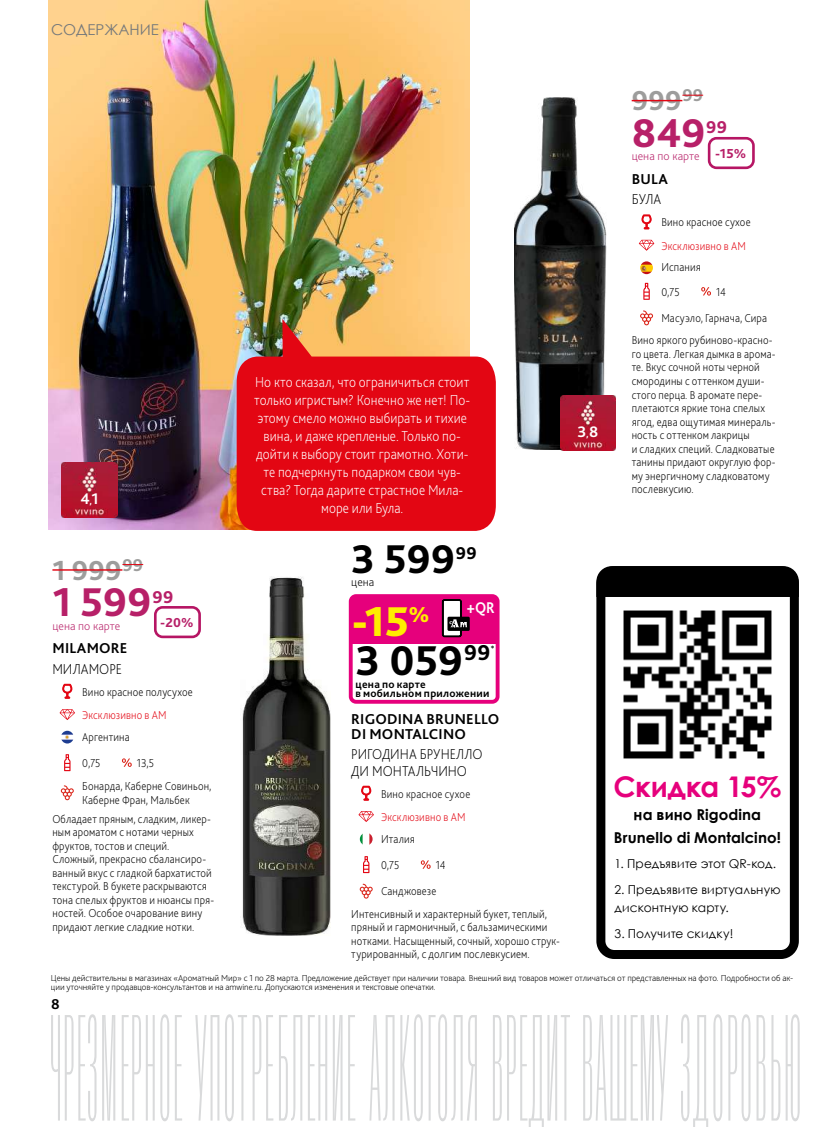
<style>
.page{position:relative;width:838px;height:1127px;background:#fff}
.page>*{position:absolute;margin:0;border:0;box-sizing:border-box;transform-origin:0 0}
.t1{font:800 43.5px "Bliss Pro";color:#000}
.t2{font:800 43.5px "Bliss Pro";color:#ffed00}
.t3{font:800 42px "Bliss Pro";letter-spacing:.005em;color:#b72068}
.t4{font:800 42px "Bliss Pro";color:#000}
.t5{font:800 28.8px "Bliss Pro";letter-spacing:.01em;color:#9d9d9c}
.t6{font:700 28.5px "Century Gothic";letter-spacing:-.015em;color:#e6007c}
.t7{font:800 18px "Bliss Pro";color:#b72068}
.t8{font:800 18px "Bliss Pro";color:#000}
.t9{font:700 16.2px "Bliss Pro";color:#fff;scale:.9 1}
.t10{font:700 16.05px "Bliss Pro";color:#fff}
.t11{font:200 15px/18px "Bliss Pro";letter-spacing:.005em;color:#fff;text-align:center;scale:.9 1}
.t12{font:700 15px/15px "Bliss Pro";letter-spacing:.015em;color:#000}
.t13{font:200 15px/16.5px "Bliss Pro";letter-spacing:-.005em;color:#000;scale:.9 1}
.t14{font:700 15px/23px "Century Gothic";letter-spacing:.005em;color:#000;text-align:center}
.t15{font:15px "Century Gothic";color:#76797b}
.t16{font:800 13.65px "Bliss Pro";color:#b72068}
.t17{font:12.15px/17.9px "Century Gothic";letter-spacing:.015em;color:#000}
.t18{font:12.15px "Century Gothic";letter-spacing:-.005em;color:#000}
.t19{font:200 12px/13.5px "Bliss Pro";letter-spacing:.015em;color:#000;scale:.9 1}
.t20{font:200 12px "Bliss Pro";letter-spacing:.015em;color:#e30613;scale:.9 1}
.t21{font:200 12px "Bliss Pro";color:#b72068}
.t22{font:200 12px "Bliss Pro";letter-spacing:.015em;color:#000}
.t23{font:700 11.25px/9.1px "Bliss Pro";letter-spacing:.025em;color:#000}
.t24{font:200 9px/9px "Bliss Pro";letter-spacing:-.01em;color:#000}
.t25{font:800 7.5px "Bliss Pro";color:#000}
.s1{font-size:10.05px}
</style>
<div class="page">
<img style="left:49px;top:0;width:420px;height:529px">
<svg style="left:237px;top:319px;width:259px;height:212px;background:#e22525"></svg>
<hr style="left:52px;top:569px;width:70px;height:2px;background:#e30613">
<svg style="left:122px;top:564px;width:21px;height:1px"></svg>
<svg style="left:62px;top:684px;width:10px;height:15px"></svg>
<svg style="left:60px;top:709px;width:15px;height:11px"></svg>
<svg style="left:61px;top:731px;width:13px;height:12px"></svg>
<svg style="left:64px;top:754px;width:7px;height:17px"></svg>
<svg style="left:122px;top:758px;width:10px;height:9px"></svg>
<svg style="left:61px;top:785px;width:13px;height:15px"></svg>
<img style="left:514px;top:97px;width:92px;height:353px">
<hr style="left:631px;top:100px;width:51px;height:1px;background:#e30613">
<svg style="left:682px;top:95px;width:21px;height:1px"></svg>
<svg style="left:641px;top:215px;width:10px;height:14px"></svg>
<svg style="left:639px;top:240px;width:15px;height:11px"></svg>
<svg style="left:640px;top:261px;width:13px;height:13px"></svg>
<svg style="left:643px;top:283px;width:7px;height:17px"></svg>
<svg style="left:701px;top:287px;width:10px;height:9px"></svg>
<svg style="left:640px;top:310px;width:13px;height:15px"></svg>
<div style="left:596px;top:566px;width:203px;height:393px;border:9px solid #000;border-radius:14px"></div>
<div style="left:596px;top:566px;width:203px;height:31px;background:#000"></div>
<img style="left:623px;top:610px;width:149px;height:149px">
<img style="left:242px;top:576px;width:89px;height:359px">
<svg style="left:361px;top:786px;width:10px;height:14px"></svg>
<svg style="left:358px;top:811px;width:16px;height:11px"></svg>
<svg style="left:360px;top:833px;width:12px;height:12px"></svg>
<svg style="left:363px;top:856px;width:6px;height:17px"></svg>
<svg style="left:421px;top:860px;width:9px;height:9px"></svg>
<svg style="left:360px;top:884px;width:13px;height:14px"></svg>
<img style="left:62px;top:462px;width:55px;height:56px">
<img style="left:560px;top:395px;width:55px;height:56px">
<svg style="left:51px;top:1014px;width:45px;height:107px"></svg>
<svg style="left:102px;top:1015px;width:13px;height:105px"></svg>
<svg style="left:122px;top:1014px;width:47px;height:107px"></svg>
<svg style="left:175px;top:1015px;width:7px;height:105px"></svg>
<svg style="left:195px;top:1015px;width:24px;height:105px"></svg>
<svg style="left:225px;top:1014px;width:48px;height:107px"></svg>
<svg style="left:279px;top:1015px;width:23px;height:105px"></svg>
<svg style="left:308px;top:1015px;width:19px;height:105px"></svg>
<svg style="left:333px;top:1015px;width:9px;height:105px"></svg>
<svg style="left:348px;top:1015px;width:7px;height:105px"></svg>
<svg style="left:369px;top:1015px;width:25px;height:105px"></svg>
<svg style="left:400px;top:1014px;width:77px;height:107px"></svg>
<svg style="left:756px;top:1015px;width:9px;height:105px"></svg>
<svg style="left:493px;top:1015px;width:77px;height:112px"></svg>
<svg style="left:583px;top:1015px;width:85px;height:105px"></svg>
<svg style="left:681px;top:1014px;width:41px;height:113px"></svg>
<svg style="left:728px;top:1014px;width:22px;height:107px"></svg>
<svg style="left:771px;top:1014px;width:28px;height:107px"></svg>
<div style="left:708px;top:137px;width:46px;height:32px;border:3px solid #b61664;border-radius:7px"></div>
<div style="left:154px;top:606px;width:47px;height:32px;border:3px solid #b61664;border-radius:7px"></div>
<div style="left:349px;top:594px;width:150px;height:110px;border:4px solid #e6007c;border-radius:5px"></div>
<div style="left:350px;top:598px;width:146px;height:45px;background:#e6007c"></div>
<div style="left:447px;top:617px;width:23px;height:14px;background:#000"></div>
<svg style="left:441px;top:599px;width:26px;height:39px"></svg>
<p class="t15" style="left:51px;top:19px;width:109px">СОДЕРЖАНИЕ</p>
<h3 class="t10" style="left:81px;top:489px;width:20px">4<span class="s1">,</span>1</h3>
<h3 class="t5" style="left:52px;top:552px;width:92px">1 999<sup>99</sup></h3>
<h2 class="t3" style="left:52px;top:576px;width:101px">1 599</h2>
<h3 class="t7" style="left:152px;top:586px;width:22px">99</h3>
<p class="t21" style="left:52px;top:618px;width:69px">цена по карте</p>
<p class="t12" style="left:52px;top:640px;width:76px">MILAMORE</p>
<p class="t13" style="left:52px;top:660px;width:79px">МИЛАМОРЕ</p>
<p class="t19" style="left:82px;top:684px;width:124px">Вино красное полусухое</p>
<p class="t20" style="left:82px;top:707px;width:95px">Эксклюзивно в АМ</p>
<p class="t19" style="left:82px;top:724px;width:54px;line-height:25.5px">Аргентина<br>0,75</p>
<p class="t16" style="left:160px;top:614px;width:35px">-20%</p>
<p class="t19" style="left:82px;top:751px;width:145px;line-height:23.4px;text-align:center">13,5<br>Бонарда, Каберне Совиньон,</p>
<p class="t19" style="left:52px;top:790px;width:178px;line-height:19.2px;text-indent:30px">Каберне Фран, Мальбек<br>Обладает пряным, сладким, ликер-</p>
<p class="t19" style="left:52px;top:825px;width:181px">ным ароматом с нотами черных фруктов, тостов и специй.<br>Сложный, прекрасно сбалансиро&shy;ванный вкус с гладкой бархатистой текстурой. В букете раскрываются тона спелых фруктов и нюансы пря&shy;ностей. Особое очарование вину придают легкие сладкие нотки.</p>
<p class="t11" style="left:254px;top:372px;width:241px">Но кто сказал, что ограничиться стоит только игристым? Конечно же нет! По&shy;этому смело можно выбирать и тихие вина, и даже крепленые. Только по&shy;дойти к выбору стоит грамотно. Хоти&shy;те подчеркнуть подарком свои чув&shy;ства? Тогда дарите страстное Мила&shy;море или Була.</p>
<h2 class="t4" style="left:351px;top:533px;width:105px">3 599</h2>
<h3 class="t8" style="left:456px;top:542px;width:22px">99</h3>
<p class="t22" style="left:351px;top:575px;width:25px">цена</p>
<h3 class="t9" style="left:467px;top:597px;width:33px">+QR</h3>
<h1 class="t2" style="left:352px;top:594px;width:79px">-15<sup>%</sup></h1>
<h1 class="t1" style="left:355px;top:634px;width:136px">3 059<sup>99</sup></h1>
<p class="t25" style="left:491px;top:644px;width:5px">*</p>
<p class="t23" style="left:355px;top:679px;width:136px">цена по карте<br>в мобильном приложении</p>
<p class="t12" style="left:351px;top:711px;width:149px">RIGODINA BRUNELLO<br>DI MONTALCINO</p>
<p class="t13" style="left:351px;top:746px;width:147px">РИГОДИНА БРУНЕЛЛО<br>ДИ МОНТАЛЬЧИНО</p>
<p class="t19" style="left:381px;top:786px;width:101px">Вино красное сухое</p>
<p class="t20" style="left:381px;top:809px;width:95px">Эксклюзивно в АМ</p>
<p class="t19" style="left:381px;top:826px;width:39px;line-height:25.5px">Италия<br>0,75</p>
<p class="t19" style="left:436px;top:858px;width:12px">14</p>
<p class="t19" style="left:351px;top:880px;width:219px;line-height:22.4px;text-indent:30px">Санджовезе<br>Интенсивный и характерный букет, теплый,</p>
<p class="t19" style="left:351px;top:920px;width:233px">пряный и гармоничный, с бальзамическими нотками. Насыщенный, сочный, хорошо струк&shy;турированный, с долгим послевкусием.</p>
<h3 class="t10" style="left:577px;top:421px;width:22px">3<span class="s1">,</span>8</h3>
<h3 class="t5" style="left:631px;top:83px;width:73px">999<sup>99</sup></h3>
<h2 class="t3" style="left:631px;top:107px;width:75px">849</h2>
<h3 class="t7" style="left:706px;top:116px;width:22px">99</h3>
<p class="t21" style="left:631px;top:149px;width:69px">цена по карте</p>
<p class="t12" style="left:631px;top:171px;width:38px">BULA</p>
<p class="t13" style="left:631px;top:191px;width:34px">БУЛА</p>
<p class="t19" style="left:661px;top:215px;width:101px">Вино красное сухое</p>
<p class="t20" style="left:661px;top:238px;width:95px">Эксклюзивно в АМ</p>
<p class="t19" style="left:661px;top:254px;width:45px;line-height:24.6px">Испания<br>0,75</p>
<p class="t16" style="left:715px;top:145px;width:32px">-15%</p>
<p class="t19" style="left:716px;top:285px;width:12px">14</p>
<p class="t19" style="left:631px;top:307px;width:158px;line-height:22.4px;text-indent:30px">Масуэло, Гарнача, Сира<br>Вино яркого рубиново-красно-</p>
<p class="t19" style="left:631px;top:347px;width:161px">го цвета. Легкая дымка в арома&shy;те. Вкус сочной ноты черной смородины с оттенком души&shy;стого перца. В аромате пере&shy;плетаются яркие тона спелых ягод, едва ощутимая минераль&shy;ность с оттенком лакрицы<br>и сладких специй. Сладковатые танины придают округлую фор&shy;му энергичному сладковатому послевкусию.</p>
<h3 class="t6" style="left:613px;top:765px;width:169px">Скидка 15%</h3>
<p class="t14" style="left:614px;top:802px;width:169px">на вино Rigodina<br>Brunello di Montalcino!</p>
<p class="t18" style="left:614px;top:855px;width:163px">1. Предъявите этот QR-код.</p>
<p class="t17" style="left:614px;top:880px;width:168px">2. Предъявите виртуальную дисконтную карту.</p>
<p class="t17" style="left:614px;top:925px;width:120px">3. Получите скидку!</p>
<p class="t24" style="left:51px;top:973px;width:744px">Цены действительны в магазинах «Ароматный Мир» с 1 по 28 марта. Предложение действует при наличии товара. Внешний вид товаров может отличаться от представленных на фото. Подробности об ак&shy;ции уточняйте у продавцов-консультантов и на amwine.ru. Допускаются изменения и текстовые опечатки.</p>
<p class="t12" style="left:51px;top:996px;width:10px">8</p>
</div>
